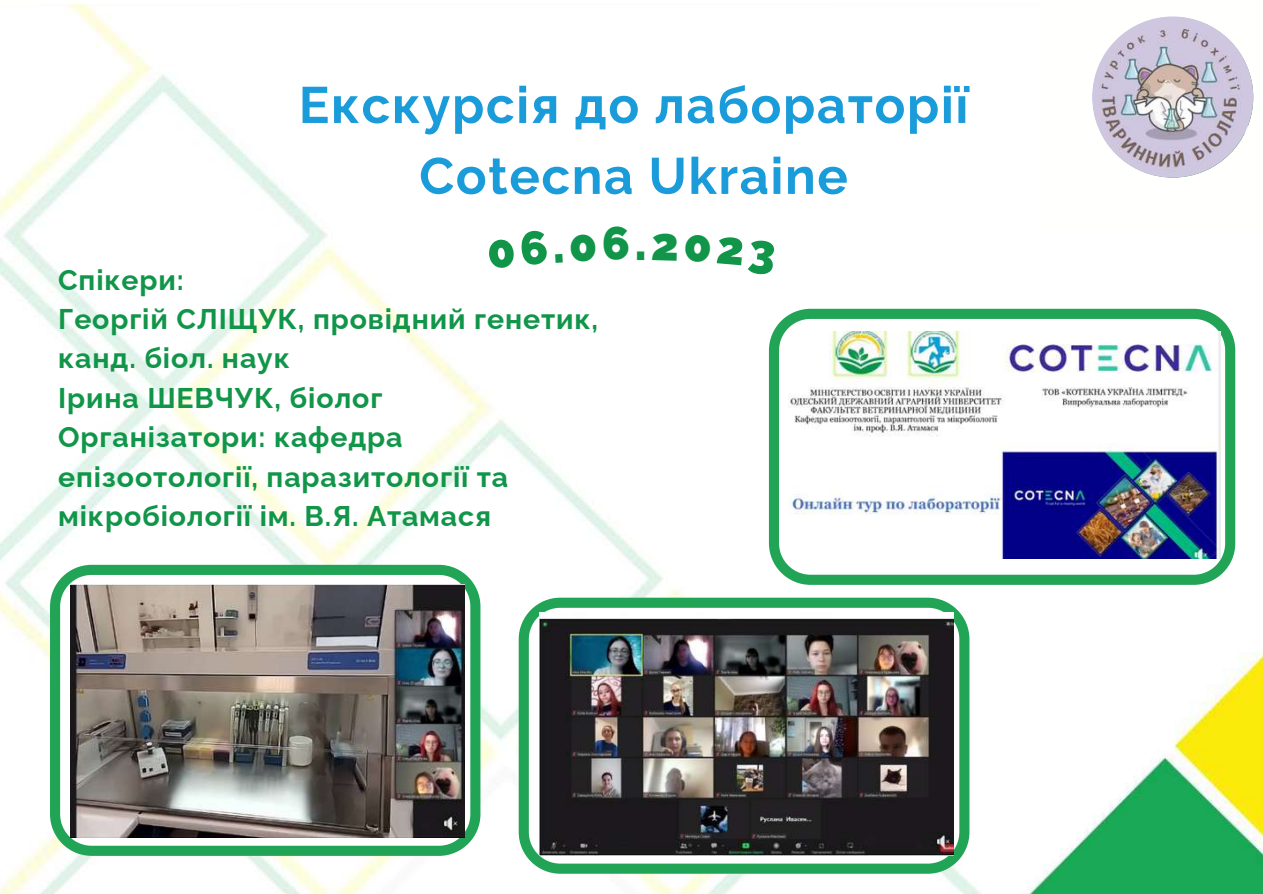
<style>
.page{position:relative;width:1263px;height:894px;background:#fff}
.page>*{position:absolute;margin:0;border:0;box-sizing:border-box;transform-origin:0 0}
.t1{font:700 51px/70.8px "Raleway";letter-spacing:.03em;color:#1b9cda;text-align:center}
.t2{font:900 46.35px "Raleway";color:#109549}
.t3{font:700 28.5px/39.3px "Raleway";letter-spacing:.03em;color:#109549}
</style>
<div class="page">
<img style="left:0;top:7px;width:1263px;height:886px">
<div style="left:1040px;top:0;width:223px;height:231px;background:#fffffe"></div>
<svg style="left:68px;top:4px;width:21px;height:3px"></svg>
<img style="left:1092px;top:16px;width:161px;height:161px;border-radius:50%">
<svg style="left:519px;top:597px;width:450px;height:276px"></svg>
<img style="left:539px;top:612px;width:414px;height:243px">
<svg style="left:50px;top:564px;width:430px;height:291px"></svg>
<img style="left:71px;top:584px;width:394px;height:252px">
<svg style="left:769px;top:309px;width:466px;height:275px"></svg>
<img style="left:788px;top:331px;width:432px;height:227px">
<svg style="left:488px;top:229px;width:60px;height:40px"></svg>
<svg style="left:555px;top:253px;width:8px;height:9px"></svg>
<svg style="left:570px;top:232px;width:26px;height:30px"></svg>
<svg style="left:604px;top:226px;width:25px;height:35px"></svg>
<svg style="left:652px;top:233px;width:25px;height:28px"></svg>
<svg style="left:685px;top:233px;width:26px;height:30px"></svg>
<svg style="left:717px;top:236px;width:58px;height:39px"></svg>
<h1 class="t1" style="left:299px;top:69px;width:671px">Екскурсія до лабораторії<br>Cotecna Ukraine</h1>
<p class="t3" style="left:58px;top:260px;width:541px">Спікери:<br>Георгій СЛІЩУК, провідний генетик, канд. біол. наук<br>Ірина ШЕВЧУК, біолог<br>Організатори: кафедра епізоотології, паразитології та мікробіології ім. В.Я. Атамася</p>
<h2 class="t2" style="left:635px;top:216px;width:14px">.</h2>
</div>
